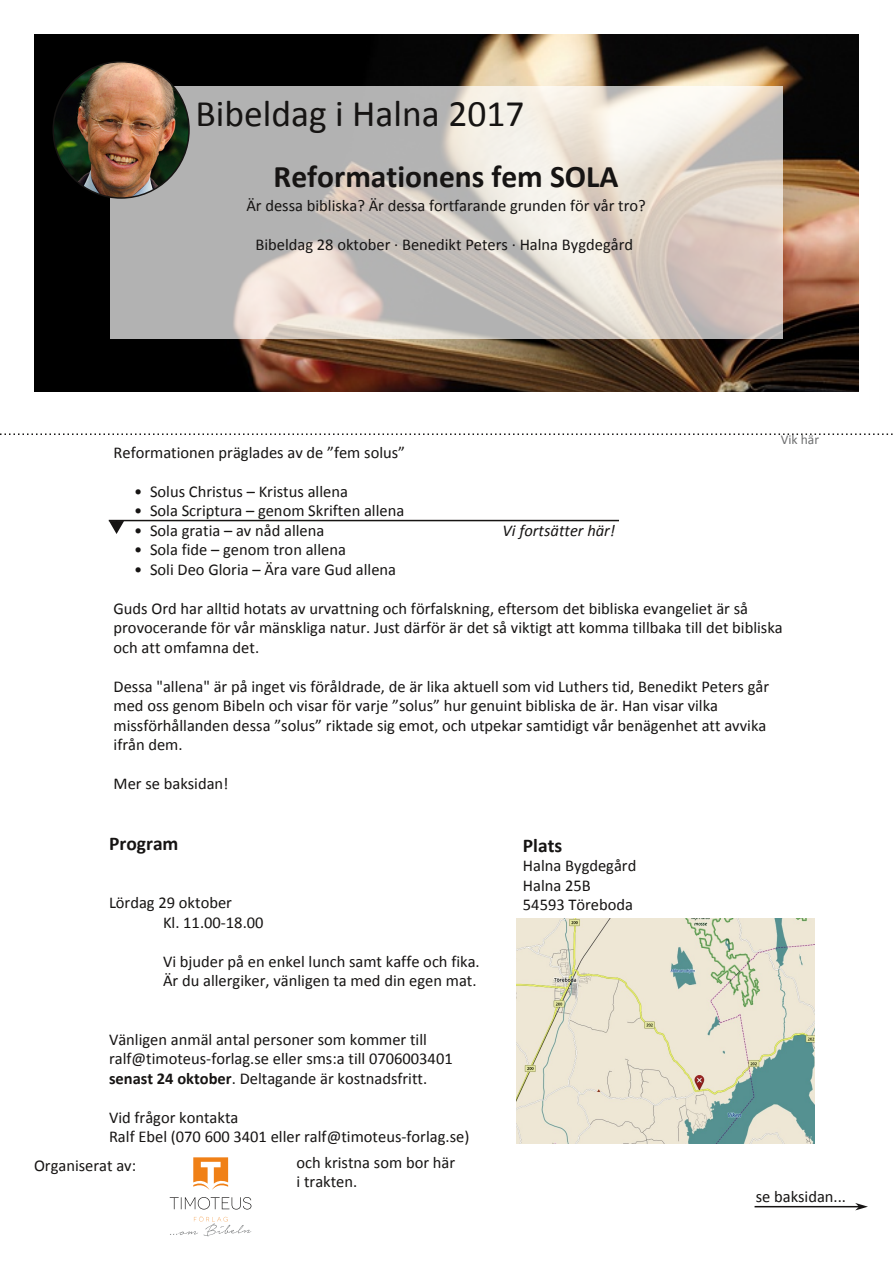
<style>
.page{position:relative;width:893px;height:1263px;background:#fff}
.page>*{position:absolute;margin:0;border:0;box-sizing:border-box;transform-origin:0 0}
.t1{font:37.5px "Calibri";color:#161413}
.t2{font:700 31.5px "Calibri";color:#161413}
.t3{font:700 19.5px "Calibri";color:#161413}
.t4{font:16.5px/19.5px "Calibri";color:#161413}
.t5{font:italic 16.5px "Calibri";color:#161413}
.t6{font:13.5px "Calibri";color:#6d6e6f}
.s1{font-weight:700}
</style>
<div class="page">
<img style="left:34px;top:34px;width:825px;height:357px">
<div style="left:110px;top:87px;width:673px;height:252px;background:#fff;opacity:.7"></div>
<img style="left:53px;top:62px;width:136px;height:136px;border-radius:50%">
<svg style="left:170px;top:1197px;width:81px;height:12px"></svg>
<svg style="left:193px;top:1157px;width:35px;height:33px"></svg>
<svg style="left:170px;top:1216px;width:81px;height:21px"></svg>
<img style="left:517px;top:918px;width:298px;height:225px">
<hr style="left:754px;top:1206px;width:105px;height:1px;background:#161413">
<svg style="left:855px;top:1203px;width:13px;height:7px"></svg>
<svg style="left:0;top:433px;width:893px;height:2px"></svg>
<hr style="left:109px;top:520px;width:510px;height:1px;background:#161413">
<svg style="left:109px;top:521px;width:15px;height:13px"></svg>
<h1 class="t1" style="left:195px;top:98px;width:330px">Bibeldag i Halna 2017</h1>
<h2 class="t2" style="left:274px;top:163px;width:346px">Reformationens fem SOLA</h2>
<p class="t4" style="left:246px;top:197px;width:401px">Är dessa bibliska? Är dessa fortfarande grunden för vår tro?</p>
<p class="t4" style="left:255px;top:236px;width:379px">Bibeldag 28 oktober ∙ Benedikt Peters ∙ Halna Bygdegård</p>
<p class="t6" style="left:781px;top:434px;width:40px">Vik här</p>
<p class="t4" style="left:114px;top:444px;width:293px">Reformationen präglades av de ”fem solus”</p>
<p class="t4" style="left:134px;top:483px;width:215px">• Solus Christus – Kristus allena</p>
<p class="t4" style="left:134px;top:502px;width:271px">• Sola Scriptura – genom Skriften allena</p>
<p class="t4" style="left:134px;top:522px;width:192px">• Sola gratia – av nåd allena</p>
<p class="t4" style="left:134px;top:541px;width:213px">• Sola fide – genom tron allena</p>
<p class="t4" style="left:134px;top:561px;width:263px">• Soli Deo Gloria – Ära vare Gud allena</p>
<p class="t4" style="left:114px;top:600px;width:671px">Guds Ord har alltid hotats av urvattning och förfalskning, eftersom det bibliska evangeliet är så provocerande för vår mänskliga natur. Just därför är det så viktigt att komma tillbaka till det bibliska och att omfamna det.</p>
<p class="t4" style="left:114px;top:678px;width:657px">Dessa "allena" är på inget vis föråldrade, de är lika aktuell som vid Luthers tid, Benedikt Peters går med oss genom Bibeln och visar för varje ”solus” hur genuint bibliska de är. Han visar vilka missförhållanden dessa ”solus” riktade sig emot, och utpekar samtidigt vår benägenhet att avvika ifrån dem.</p>
<p class="t4" style="left:114px;top:775px;width:117px">Mer se baksidan!</p>
<p class="t5" style="left:503px;top:523px;width:114px">Vi fortsätter här!</p>
<p class="t3" style="left:109px;top:835px;width:71px">Program</p>
<p class="t4" style="left:163px;top:894px;width:102px;text-indent:-54px">Lördag 29 oktober<br>Kl. 11.00‐18.00</p>
<p class="t4" style="left:163px;top:953px;width:318px">Vi bjuder på en enkel lunch samt kaffe och fika.<br>Är du allergiker, vänligen ta med din egen mat.</p>
<p class="t4" style="left:109px;top:1031px;width:345px">Vänligen anmäl antal personer som kommer till ralf@timoteus‐forlag.se eller sms:a till 0706003401 <span class="s1">senast 24 oktober</span>. Deltagande är kostnadsfritt.</p>
<p class="t4" style="left:109px;top:1109px;width:362px">Vid frågor kontakta<br>Ralf Ebel (070 600 3401 eller ralf@timoteus‐forlag.se)</p>
<p class="t4" style="left:34px;top:1157px;width:104px">Organiserat av:</p>
<p class="t4" style="left:297px;top:1154px;width:160px">och kristna som bor här i trakten.</p>
<p class="t3" style="left:523px;top:837px;width:41px">Plats</p>
<p class="t4" style="left:523px;top:857px;width:115px">Halna Bygdegård<br>Halna 25B<br>54593 Töreboda</p>
<p class="t4" style="left:756px;top:1188px;width:92px">se baksidan...</p>
</div>
